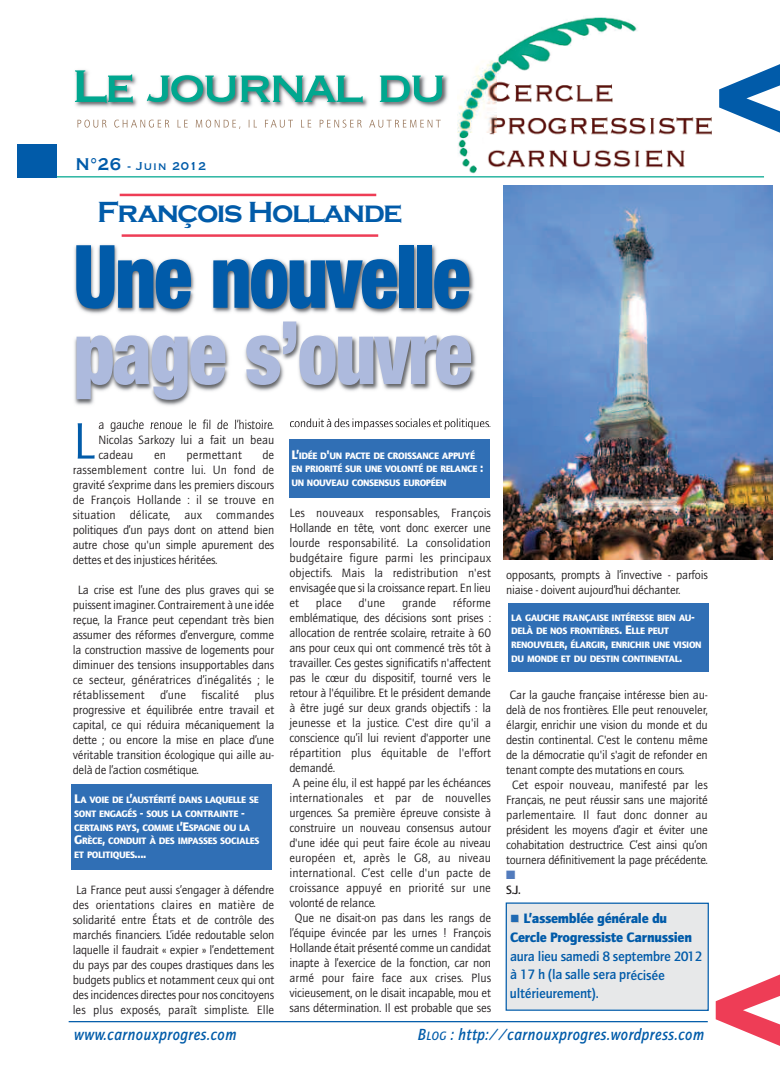
<style>
.page{position:relative;width:780px;height:1088px;background:#fff}
.page>*{position:absolute;margin:0;border:0;box-sizing:border-box;transform-origin:0 0}
.t1{font:900 125px "Arial";color:#015ba9}
.t2{font:900 125px "Arial";color:#ee3d56}
.t3{font:900 condensed 87.5px "Helvetica Neue";letter-spacing:-.025em;color:#015ba9;scale:.9 1}
.t4{font:900 condensed 87.5px "Helvetica Neue";letter-spacing:-.025em;color:#adbadd;scale:.9 1}
.t5{font:60px "Copperplate";letter-spacing:-.08em;color:#00a78f}
.t6{font:51.5px "AT Quay Sans";color:#015ba9}
.t7{font:700 30px "Copperplate Gothic";letter-spacing:-.05em;color:#015ba9}
.t8{font:italic 500 16.25px "AT Quay Sans";letter-spacing:.03em;color:#015ba9;scale:.9 1}
.t9{font:15px "Copperplate";letter-spacing:.03em;color:#015ba9;scale:.9 1}
.t10{font:500 13.75px/18.8px "AT Quay Sans";letter-spacing:-.025em;color:#015ba9}
.t11{font:900 13.75px/18.8px "AT Quay Sans";letter-spacing:-.025em;color:#015ba9}
.t12{font:12.12px/15px "AT Quay Sans";letter-spacing:-.02em;color:#231f20;text-align:justify}
.t13{font:12.12px "AT Quay Sans";color:#231f20}
.t14{font:500 12.12px "AT Quay Sans";color:#231f20}
.t15{font:12.12px "Zapf Dingbats ITC";color:#527bbc}
.t16{font:900 9.38px/13.8px "AT Quay Sans";letter-spacing:-.04em;color:#fff}
.s1{font-family:"Copperplate Gothic";font-weight:700;font-size:17.5px}
.s2{font-size:13.75px}
.s3{font-size:12.5px}
.s4{color:#ccc}
.s5{font-size:12.25px}
</style>
<div class="page">
<div style="left:18px;top:144px;width:39px;height:34px;background:#015ba9"></div>
<img style="left:504px;top:185px;width:268px;height:374px">
<img style="left:74px;top:216px;width:495px;height:210px">
<svg style="left:78px;top:423px;width:5px;height:3px"></svg>
<img style="left:99px;top:420px;width:72px;height:6px">
<img style="left:290px;top:418px;width:63px;height:8px">
<div style="left:72px;top:784px;width:200px;height:85px;background:#306fb5"></div>
<div style="left:508px;top:603px;width:201px;height:69px;background:#306fb5"></div>
<div style="left:289px;top:439px;width:200px;height:59px;background:#306fb5"></div>
<div style="left:507px;top:904px;width:200px;height:105px;background:#e7e8e9"></div>
<div style="left:505px;top:902px;width:203px;height:109px;border:1px solid #015ba9"></div>
<hr style="left:122px;top:234px;width:256px;height:3px;background:#ee3d56">
<hr style="left:120px;top:194px;width:256px;height:2px;background:#ee3d56">
<hr style="left:69px;top:1021px;width:638px;height:1px;background:#015ba9">
<img style="left:457px;top:17px;width:260px;height:161px">
<img style="left:75px;top:46px;width:421px;height:87px">
<img style="left:77px;top:120px;width:104px;height:8px">
<hr style="left:57px;top:176px;width:707px;height:1px;background:#00a78f">
<h3 class="t5" style="left:71px;top:56px;width:378px">Le journal du</h3>
<p class="t9" style="left:76px;top:159px;width:147px"><span class="s1">N°26</span> <span class="s2">-</span> Juin 2012</p>
<h1 class="t1" style="left:795px;top:191px;width:84px;rotate:-180deg">&gt;</h1>
<h3 class="t7" style="left:97px;top:195px;width:307px">François Hollande</h3>
<h2 class="t3" style="left:73px;top:223px;width:442px">Une nouvelle</h2>
<h2 class="t4" style="left:73px;top:299px;width:444px">page s’ouvre</h2>
<h3 class="t6" style="left:73px;top:421px;width:24px">L</h3>
<p class="t12" style="left:98px;top:418px;width:177px">a gauche renoue le fil de l’histoire.<br>Nicolas Sarkozy lui a fait un beau cadeau</p>
<p class="t12" style="left:73px;top:448px;width:203px;text-indent:190px">de rassemblement contre lui. Un fond de gravité s’exprime dans les premiers discours de François Hollande : il se trouve en situation délicate, aux commandes politiques d’un pays dont on attend bien autre chose qu'un simple apurement des dettes et des injustices héritées.</p>
<p class="t12" style="left:73px;top:583px;width:203px;text-indent:5px">La crise est l’une des plus graves qui se puissent imaginer. Contrairement à une idée reçue, la France peut cependant très bien assumer des réformes d’envergure, comme la construction massive de logements pour diminuer des tensions insupportables dans ce secteur, génératrices d’inégalités ; le rétablissement</p>
<p class="t12" style="left:154px;top:448px;width:14px">en</p>
<p class="t13" style="left:187px;top:450px;width:57px">permettant</p>
<p class="t12" style="left:160px;top:688px;width:28px">d’une</p>
<p class="t13" style="left:201px;top:690px;width:39px">fiscalité</p>
<p class="t12" style="left:73px;top:688px;width:203px;text-indent:182px">plus progressive et équilibrée entre travail et capital, ce qui réduira mécaniquement la dette ; ou encore la mise en place d’une véritable transition écologique qui aille au&shy;delà de l’action cosmétique.</p>
<p class="t16" style="left:74px;top:794px;width:187px"><span class="s3">L</span>A VOIE DE L<span class="s3">’</span>AUSTÉRITÉ DANS LAQUELLE SE SONT ENGAGÉS <span class="s3">-</span> SOUS LA CONTRAINTE <span class="s3">- </span>CERTAINS PAYS<span class="s3">,</span> COMME L<span class="s3">’E</span>SPAGNE OU LA <span class="s3">G</span>RÈCE<span class="s3">,</span> CONDUIT À DES IMPASSES SOCIALES ET POLITIQUES<span class="s3">....</span></p>
<p class="t12" style="left:73px;top:883px;width:203px">La France peut aussi s’engager à défendre des orientations claires en matière de solidarité entre États et de contrôle des marchés financiers. L’idée redoutable selon laquelle il faudrait « expier » l’endettement du pays par des coupes drastiques dans les budgets publics et notamment ceux qui ont des incidences directes pour nos concitoyens les plus exposés, paraît simpliste. Elle</p>
<p class="t16" style="left:291px;top:449px;width:193px"><span class="s3">L’</span>IDÉE D<span class="s3">'</span>UN PACTE DE CROISSANCE APPUYÉ<br>EN PRIORITÉ SUR UNE VOLONTÉ DE RELANCE <span class="s3">:<br></span>UN NOUVEAU CONSENSUS EUROPÉEN</p>
<p class="t12" style="left:289px;top:507px;width:203px">Les nouveaux responsables, François Hollande en tête, vont donc exercer une lourde responsabilité. La consolidation budgétaire figure parmi les principaux objectifs. Mais la redistribution n'est envisagée que si la croissance repart. En lieu et</p>
<p class="t12" style="left:316px;top:597px;width:28px">place</p>
<p class="t12" style="left:358px;top:597px;width:28px">d'une</p>
<p class="t12" style="left:402px;top:597px;width:36px">grande</p>
<p class="t13" style="left:453px;top:598px;width:40px">réforme</p>
<p class="t12" style="left:289px;top:612px;width:203px">emblématique, des décisions sont prises :</p>
<p class="t12" style="left:289px;top:627px;width:203px">allocation de rentrée scolaire, retraite à 60</p>
<p class="t12" style="left:289px;top:642px;width:203px">ans pour ceux qui ont commencé très tôt à</p>
<p class="t12" style="left:289px;top:657px;width:203px">travailler. Ces gestes significatifs n'affectent</p>
<p class="t12" style="left:289px;top:672px;width:203px">pas le cœur du dispositif, tourné vers le</p>
<p class="t12" style="left:289px;top:687px;width:203px">retour à l'équilibre. Et le président demande</p>
<p class="t12" style="left:289px;top:702px;width:203px">à être jugé sur deux grands objectifs : la</p>
<p class="t12" style="left:289px;top:717px;width:203px">jeunesse et la justice. C'est dire qu'il a</p>
<p class="t12" style="left:289px;top:732px;width:203px">conscience qu’il lui revient d'apporter une</p>
<p class="t13" style="left:289px;top:748px;width:203px">répartition plus équitable de l'effort</p>
<p class="t12" style="left:289px;top:762px;width:47px">demandé.</p>
<p class="t12" style="left:292px;top:777px;width:200px">A peine élu, il est happé par les échéances</p>
<p class="t13" style="left:289px;top:793px;width:203px">internationales et par de nouvelles</p>
<p class="t12" style="left:289px;top:807px;width:203px">urgences. Sa première épreuve consiste à</p>
<p class="t12" style="left:289px;top:822px;width:203px">construire un nouveau consensus autour</p>
<p class="t12" style="left:289px;top:837px;width:203px">d'une idée qui peut faire école au niveau</p>
<p class="t13" style="left:289px;top:853px;width:203px">européen et, après le G8, au niveau</p>
<p class="t13" style="left:289px;top:868px;width:203px">international. C’est celle d'un pacte de</p>
<p class="t13" style="left:289px;top:883px;width:203px">croissance appuyé en priorité sur une</p>
<p class="t12" style="left:289px;top:897px;width:88px">volonté de relance.</p>
<p class="t12" style="left:295px;top:912px;width:198px">Que ne disait-on pas dans les rangs de</p>
<p class="t12" style="left:289px;top:927px;width:203px">l’équipe évincée par les urnes ! François</p>
<p class="t12" style="left:289px;top:942px;width:203px">Hollande était présenté comme un candidat</p>
<p class="t12" style="left:289px;top:957px;width:203px">inapte à l’exercice de la fonction, car non</p>
<p class="t13" style="left:289px;top:973px;width:203px">armé pour faire face aux crises. Plus</p>
<p class="t12" style="left:289px;top:987px;width:203px">vicieusement, on le disait incapable, mou et</p>
<p class="t12" style="left:289px;top:1002px;width:203px">sans détermination. Il est probable que ses</p>
<p class="t12" style="left:506px;top:568px;width:203px">opposants, prompts à l’invective - parfois niaise - doivent aujourd’hui déchanter.</p>
<p class="t16" style="left:511px;top:611px;width:192px">LA GAUCHE FRANÇAISE INTÉRESSE BIEN AU<span class="s3">-</span>DELÀ DE NOS FRONTIÈRES<span class="s3">. E</span>LLE PEUT RENOUVELER<span class="s3">,</span> ÉLARGIR<span class="s3">,</span> ENRICHIR UNE VISION DU MONDE ET DU DESTIN CONTINENTAL<span class="s3">.</span></p>
<p class="t12" style="left:510px;top:688px;width:199px">Car la gauche française intéresse bien au-</p>
<p class="t12" style="left:506px;top:703px;width:203px">delà de nos frontières. Elle peut renouveler,</p>
<p class="t12" style="left:506px;top:718px;width:203px">élargir, enrichir une vision du monde et du</p>
<p class="t12" style="left:506px;top:733px;width:203px">destin continental. C'est le contenu même</p>
<p class="t12" style="left:506px;top:748px;width:203px">de la démocratie qu'il s'agit de refonder en</p>
<p class="t12" style="left:506px;top:763px;width:180px">tenant compte des mutations en cours.</p>
<p class="t12" style="left:512px;top:778px;width:197px">Cet espoir nouveau, manifesté par les</p>
<p class="t12" style="left:506px;top:793px;width:203px">Français, ne peut réussir sans une majorité</p>
<p class="t12" style="left:506px;top:808px;width:203px">parlementaire. Il faut donc donner au</p>
<p class="t12" style="left:506px;top:823px;width:203px">président les moyens d’agir et éviter une</p>
<p class="t12" style="left:506px;top:838px;width:203px">cohabitation destructrice. C’est ainsi qu’on</p>
<p class="t12" style="left:506px;top:853px;width:203px">tournera définitivement la page précédente.</p>
<p class="t15" style="left:506px;top:869px;width:11px">■</p>
<p class="t14" style="left:506px;top:885px;width:16px">S.J.</p>
<p class="t11" style="left:510px;top:910px;width:183px"><span class="s4">■</span> L’assemblée générale du<br>Cercle Progressiste Carnussien</p>
<p class="t10" style="left:510px;top:948px;width:194px">aura lieu samedi 8 septembre 2012 à 17 h (la salle sera précisée ultérieurement).</p>
<h3 class="t8" style="left:74px;top:1028px;width:182px">www.carnouxprogres.com</h3>
<h3 class="t8" style="left:418px;top:1028px;width:319px">B<span class="s5">LOG</span> : http://carnouxprogres.wordpress.com</h3>
<h1 class="t2" style="left:791px;top:1103px;width:84px;rotate:-180deg">&gt;</h1>
</div>
